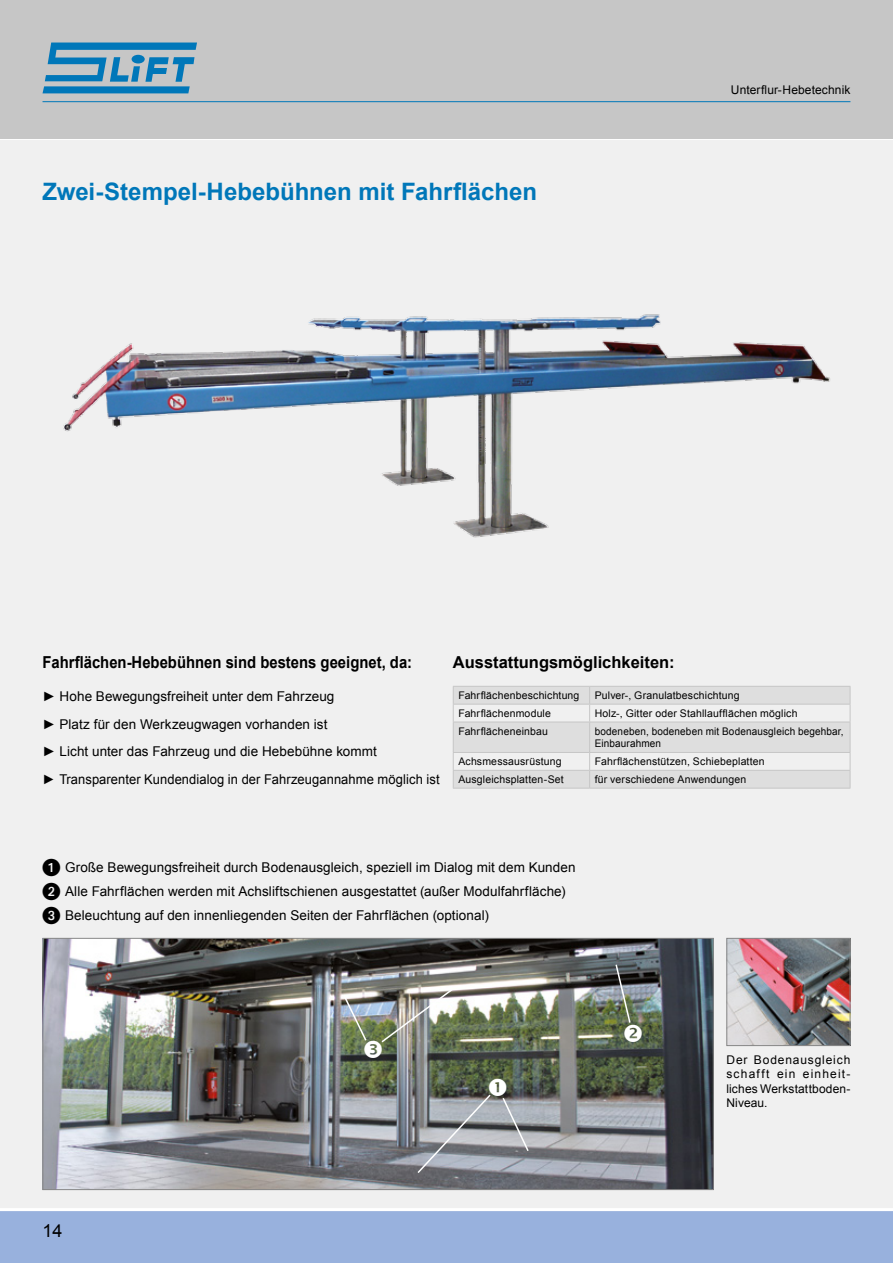
<style>
.page{position:relative;width:893px;height:1263px;background:#fff}
.page>*{position:absolute;margin:0;border:0;box-sizing:border-box;transform-origin:0 0}
.t1{font:700 24px "Arial";color:#0077b9}
.t2{font:18px "Arial";color:#000}
.t3{font:700 16.5px "Arial";color:#000;scale:.9 1}
.t4{font:700 16.5px "Arial";color:#000}
.t5{font:13.5px/27.8px "Arial";letter-spacing:.005em;color:#000}
.t6{font:12px/14.4px "Arial";letter-spacing:.015em;color:#000;text-align:justify}
.t7{font:10.5px "Arial";letter-spacing:.015em;color:#000}
.t8{font:10.5px/12.6px "Arial";letter-spacing:.015em;color:#000;scale:.95 1}
.s1{font-family:"European Pi One";font-size:18px}
</style>
<div class="page">
<div style="left:0;top:118px;width:893px;height:1102px;background:#f0f0f0"></div>
<div style="left:0;top:1209px;width:893px;height:54px;background:#98b1dd"></div>
<hr style="left:0;top:1208px;width:893px;height:3px;background:#fff">
<hr style="left:0;top:137px;width:893px;height:3px;background:#fff">
<div style="left:0;top:0;width:893px;height:139px;background:#c6c6c6"></div>
<svg style="left:43px;top:43px;width:154px;height:50px"></svg>
<hr style="left:43px;top:101px;width:807px;height:1px;background:#0077b9">
<img style="left:63px;top:314px;width:767px;height:224px">
<img style="left:728px;top:940px;width:120px;height:104px">
<div style="left:726px;top:938px;width:124px;height:108px;border:1px solid #878787"></div>
<img style="left:45px;top:940px;width:667px;height:248px">
<div style="left:43px;top:938px;width:671px;height:252px;border:1px solid #878787"></div>
<svg style="left:453px;top:686px;width:398px;height:102px"></svg>
<hr style="left:453px;top:788px;width:137px;height:1px;background:#c6c6c6">
<hr style="left:590px;top:788px;width:260px;height:1px;background:#c6c6c6">
<svg style="left:416px;top:1078px;width:114px;height:97px;background:#8a8f91"></svg>
<svg style="left:614px;top:963px;width:28px;height:78px;background:#646e62"></svg>
<img style="left:342px;top:987px;width:112px;height:71px">
<h1 class="t1" style="left:43px;top:175px;width:496px">Zwei-Stempel-Hebebühnen mit Fahrflächen</h1>
<p class="t6" style="left:731px;top:82px;width:121px">Unterflur-Hebetechnik</p>
<p class="t3" style="left:43px;top:651px;width:412px">Fahrflächen-Hebebühnen sind bestens geeignet, da:</p>
<p class="t5" style="left:43px;top:682px;width:399px">► Hohe Bewegungsfreiheit unter dem Fahrzeug<br>► Platz für den Werkzeugwagen vorhanden ist<br>► Licht unter das Fahrzeug und die Hebebühne kommt<br>► Transparenter Kundendialog in der Fahrzeugannahme möglich ist</p>
<p class="t4" style="left:453px;top:651px;width:223px">Ausstattungsmöglichkeiten:</p>
<p class="t7" style="left:458px;top:688px;width:123px">Fahrflächenbeschichtung</p>
<p class="t7" style="left:595px;top:688px;width:146px">Pulver-, Granulatbeschichtung</p>
<p class="t7" style="left:458px;top:706px;width:94px">Fahrflächenmodule</p>
<p class="t7" style="left:595px;top:706px;width:204px">Holz-, Gitter oder Stahllaufflächen möglich</p>
<p class="t7" style="left:458px;top:724px;width:91px">Fahrflächeneinbau</p>
<p class="t8" style="left:595px;top:725px;width:263px">bodeneben, bodeneben mit Bodenausgleich begehbar,<br>Einbaurahmen</p>
<p class="t7" style="left:458px;top:755px;width:105px">Achsmessausrüstung</p>
<p class="t7" style="left:595px;top:755px;width:172px">Fahrflächenstützen, Schiebeplatten</p>
<p class="t7" style="left:458px;top:772px;width:107px">Ausgleichsplatten-Set</p>
<p class="t7" style="left:595px;top:772px;width:153px">für verschiedene Anwendungen</p>
<p class="t5" style="left:43px;top:855px;width:534px;line-height:24px"><span class="s1">1</span> Große Bewegungsfreiheit durch Bodenausgleich, speziell im Dialog mit dem Kunden<br><span class="s1">2</span> Alle Fahrflächen werden mit Achsliftschienen ausgestattet (außer Modulfahrfläche)<br><span class="s1">3</span> Beleuchtung auf den innenliegenden Seiten der Fahrflächen (optional)</p>
<h2 class="t2" style="left:43px;top:1219px;width:22px">14</h2>
<p class="t6" style="left:726px;top:1053px;width:126px">Der Bodenausgleich schafft ein einheit&shy;liches Werkstattboden-Niveau.</p>
</div>
